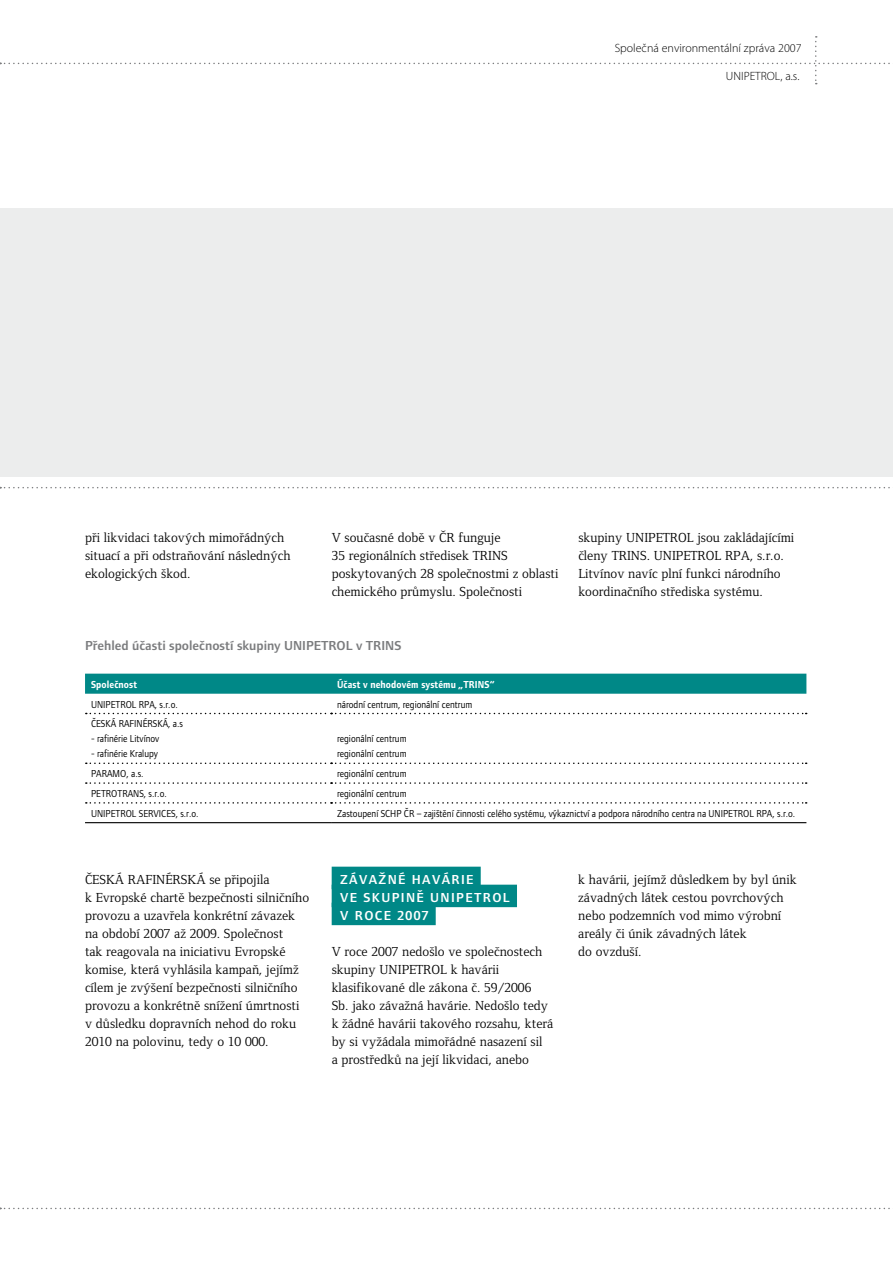
<style>
.page{position:relative;width:893px;height:1263px;background:#fff}
.page>*{position:absolute;margin:0;border:0;box-sizing:border-box;transform-origin:0 0}
.t1{font:13.5px/18px "Foundry Form Serif Book CE";color:#000}
.t2{font:13.5px "Foundry Form Sans Demi CE";color:#7b7c7e}
.t3{font:13.5px/18px "Foundry Form Sans Demi CE";letter-spacing:.1em;color:#fff}
.t4{font:300 12px "Myriad Pro";color:#000}
.t5{font:10.5px/15px "Foundry Form Sans Book CE";color:#000;scale:.9 1}
.t6{font:10.5px "Foundry Form Sans Bold CE";letter-spacing:.01em;color:#fff;scale:.9 1}
</style>
<div class="page">
<svg style="left:0;top:487px;width:890px;height:1px"></svg>
<svg style="left:0;top:1208px;width:890px;height:1px"></svg>
<svg style="left:0;top:36px;width:890px;height:48px"></svg>
<div style="left:0;top:208px;width:893px;height:269px;background:#eceded"></div>
<div style="left:85px;top:674px;width:721px;height:20px;background:#008887"></div>
<svg style="left:86px;top:713px;width:721px;height:1px"></svg>
<svg style="left:86px;top:762px;width:721px;height:2px"></svg>
<svg style="left:86px;top:782px;width:721px;height:2px"></svg>
<svg style="left:86px;top:802px;width:721px;height:2px"></svg>
<hr style="left:85px;top:822px;width:246px;height:1px;background:#000">
<hr style="left:331px;top:822px;width:475px;height:1px;background:#000">
<div style="left:332px;top:867px;width:149px;height:22px;background:#008887"></div>
<div style="left:332px;top:885px;width:185px;height:22px;background:#008887"></div>
<div style="left:332px;top:903px;width:104px;height:22px;background:#008887"></div>
<p class="t4" style="left:615px;top:41px;width:188px">Společná environmentální zpráva 2007</p>
<p class="t4" style="left:726px;top:69px;width:15px">UNIPETROL</p>
<p class="t4" style="left:780px;top:69px;width:21px">, a.s.</p>
<p class="t1" style="left:85px;top:528px;width:207px">při likvidaci takových mimořádných situací a při odstraňování následných ekologických škod.</p>
<p class="t1" style="left:332px;top:528px;width:228px">V současné době v ČR funguje<br>35 regionálních středisek TRINS poskytovaných 28 společnostmi z oblasti chemického průmyslu. Společnosti</p>
<p class="t1" style="left:578px;top:528px;width:217px">skupiny UNIPETROL jsou zakládajícími členy TRINS. UNIPETROL RPA, s.r.o.<br>Litvínov navíc plní funkci národního koordinačního střediska systému.</p>
<p class="t2" style="left:85px;top:637px;width:318px">PŘEHLED ÚČASTI SPOLEČNOSTÍ SKUPINY UNIPETROL V TRINS</p>
<p class="t6" style="left:91px;top:678px;width:53px">Společnost</p>
<p class="t6" style="left:337px;top:678px;width:176px">Účast v nehodovém systému „TRINS“</p>
<p class="t5" style="left:91px;top:696px;width:98px">UNIPETROL RPA, s.r.o.</p>
<p class="t5" style="left:337px;top:696px;width:152px">národní centrum, regionální centrum</p>
<p class="t5" style="left:91px;top:716px;width:104px">ČESKÁ RAFINÉRSKÁ, a.s</p>
<p class="t5" style="left:91px;top:731px;width:77px">- rafinérie Litvínov</p>
<p class="t5" style="left:91px;top:746px;width:76px">- rafinérie Kralupy</p>
<p class="t5" style="left:337px;top:731px;width:79px">regionální centrum regionální centrum</p>
<p class="t5" style="left:91px;top:766px;width:60px">PARAMO, a.s.</p>
<p class="t5" style="left:337px;top:766px;width:79px">regionální centrum</p>
<p class="t5" style="left:91px;top:786px;width:86px">PETROTRANS, s.r.o.</p>
<p class="t5" style="left:337px;top:786px;width:79px">regionální centrum</p>
<p class="t5" style="left:91px;top:806px;width:121px">UNIPETROL SERVICES, s.r.o.</p>
<p class="t5" style="left:337px;top:806px;width:511px">Zastoupení SCHP ČR − zajištění činnosti celého systému, výkaznictví a podpora národního centra na UNIPETROL RPA, s.r.o.</p>
<p class="t1" style="left:85px;top:870px;width:226px">ČESKÁ RAFINÉRSKÁ se připojila<br>k Evropské chartě bezpečnosti silničního provozu a uzavřela konkrétní závazek na období 2007 až 2009. Společnost<br>tak reagovala na iniciativu Evropské komise, která vyhlásila kampaň, jejímž cílem je zvýšení bezpečnosti silničního provozu a konkrétně snížení úmrtnosti v důsledku dopravních nehod do roku 2010 na polovinu, tedy o 10 000.</p>
<p class="t3" style="left:340px;top:870px;width:120px">ZÁVAŽNÉ HAVÁRIE<br>VESKUPIN</p>
<p class="t3" style="left:417px;top:888px;width:95px">Ě UNIPETROL</p>
<p class="t3" style="left:340px;top:906px;width:19px">V RO</p>
<p class="t3" style="left:375px;top:906px;width:55px">CE 2007</p>
<p class="t1" style="left:332px;top:942px;width:223px">V roce 2007 nedošlo ve společnostech skupiny UNIPETROL k havárii klasifikované dle zákona č. 59/2006<br>Sb. jako závažná havárie. Nedošlo tedy k žádné havárii takového rozsahu, která by si vyžádala mimořádné nasazení sil<br>a prostředků na její likvidaci, anebo</p>
<p class="t1" style="left:578px;top:870px;width:220px">k havárii, jejímž důsledkem by byl únik závadných látek cestou povrchových nebo podzemních vod mimo výrobní areály či únik závadných látek<br>do ovzduší.</p>
</div>
